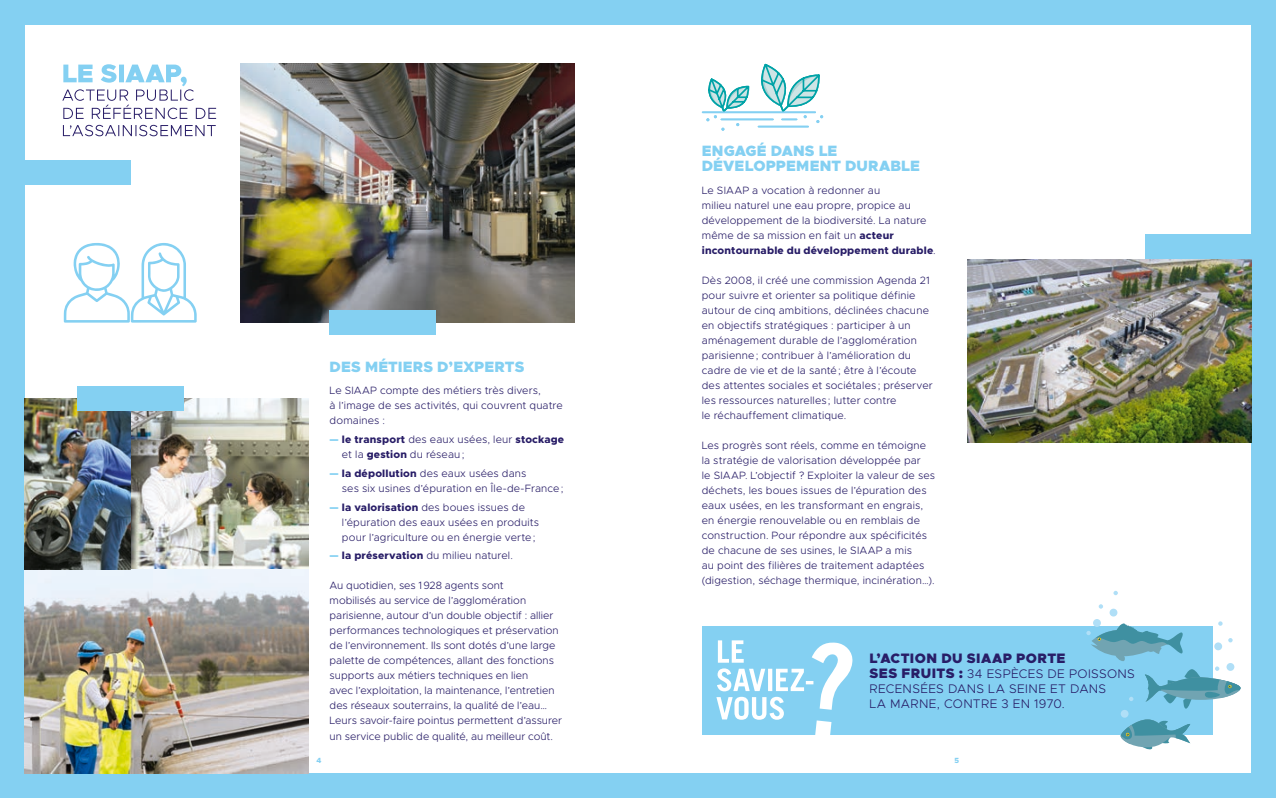
<style>
.page{position:relative;width:1276px;height:798px;background:#fff}
.page>*{position:absolute;margin:0;border:0;box-sizing:border-box;transform-origin:0 0}
.t1{font:900 15px/15px "Metropolis";letter-spacing:.005em;color:#84d0f2}
.t2{font:900 13.75px "Metropolis";letter-spacing:.025em;color:#281d67}
.t3{font:300 12.5px/15px "Metropolis";letter-spacing:.025em;color:#281d67}
.t4{font:300 10.62px/15px "Metropolis";letter-spacing:.01em;color:#281d67}
.t5{font:800 7.5px "Metropolis";color:#84d0f2}
.s1{font-weight:900;color:#84d0f2}
.s2{font-weight:800}
.s3{font-weight:900;font-size:13.75px}
</style>
<div class="page">
<div style="left:0;top:772px;width:1276px;height:25px;background:#84d0f2"></div>
<div style="left:0;top:0;width:1276px;height:25px;background:#84d0f2"></div>
<div style="left:0;top:0;width:25px;height:797px;background:#84d0f2"></div>
<div style="left:1251px;top:0;width:25px;height:797px;background:#84d0f2"></div>
<img style="left:240px;top:64px;width:334px;height:258px">
<img style="left:25px;top:399px;width:283px;height:373px">
<div style="left:702px;top:625px;width:510px;height:108px;background:#84d0f2"></div>
<svg style="left:716px;top:640px;width:137px;height:95px"></svg>
<svg style="left:1113px;top:590px;width:5px;height:5px"></svg>
<div style="left:1109px;top:608px;width:8px;height:8px;background:#b0dff7;border-radius:50%"></div>
<svg style="left:1093px;top:618px;width:8px;height:8px"></svg>
<svg style="left:1098px;top:604px;width:5px;height:4px"></svg>
<svg style="left:1086px;top:621px;width:154px;height:87px"></svg>
<div style="left:1120px;top:709px;width:8px;height:8px;background:#b0dff7;border-radius:50%"></div>
<svg style="left:1120px;top:719px;width:70px;height:31px"></svg>
<img style="left:967px;top:259px;width:284px;height:183px">
<div style="left:24px;top:159px;width:107px;height:25px;background:#84d0f2"></div>
<div style="left:330px;top:310px;width:106px;height:25px;background:#84d0f2"></div>
<div style="left:78px;top:386px;width:106px;height:25px;background:#84d0f2"></div>
<svg style="left:63px;top:125px;width:153px;height:11px"></svg>
<svg style="left:62px;top:64px;width:154px;height:55px"></svg>
<svg style="left:702px;top:63px;width:121px;height:68px"></svg>
<svg style="left:64px;top:243px;width:133px;height:79px"></svg>
<div style="left:1145px;top:234px;width:106px;height:25px;background:#84d0f2"></div>
<h1 class="t1" style="left:330px;top:359px;width:196px">DES MÉTIERS D’EXPERTS</h1>
<p class="t4" style="left:330px;top:383px;width:235px">Le SIAAP compte des métiers très divers,<br>à l’image de ses activités, qui couvrent quatre domaines :</p>
<p class="t4" style="left:342px;top:431px;width:224px;text-indent:-12px"><span class="s1">—</span> <span class="s2">le transport</span> des eaux usées, leur <span class="s2">stockage </span>et la <span class="s2">gestion</span> du réseau;</p>
<p class="t4" style="left:342px;top:465px;width:223px;text-indent:-12px"><span class="s1">—</span> <span class="s2">la dépollution</span> des eaux usées dans<br>ses six usines d’épuration en Île-de-France;</p>
<p class="t4" style="left:342px;top:499px;width:199px;text-indent:-12px"><span class="s1">—</span> <span class="s2">la valorisation</span> des boues issues de l’épuration des eaux usées en produits pour l’agriculture ou en énergie verte;</p>
<p class="t4" style="left:330px;top:548px;width:185px"><span class="s1">—</span> <span class="s2">la préservation</span> du milieu naturel.</p>
<p class="t4" style="left:330px;top:578px;width:234px">Au quotidien, ses 1928 agents sont<br>mobilisés au service de l’agglomération parisienne, autour d’un double objectif : allier performances technologiques et préservation de l’environnement. Ils sont dotés d’une large palette de compétences, allant des fonctions supports aux métiers techniques en lien<br>avec l’exploitation, la maintenance, l’entretien des réseaux souterrains, la qualité de l’eau… Leurs savoir-faire pointus permettent d’assurer un service public de qualité, au meilleur coût.</p>
<h1 class="t1" style="left:702px;top:144px;width:220px">ENGAGÉ DANS LE<br>DÉVELOPPEMENT DURABLE</h1>
<p class="t4" style="left:702px;top:183px;width:235px">Le SIAAP a vocation à redonner au<br>milieu naturel une eau propre, propice au développement de la biodiversité. La nature même de sa mission en fait un <span class="s2">acteur incontournable du développement durable</span>.</p>
<p class="t4" style="left:702px;top:273px;width:233px">Dès 2008, il créé une commission Agenda 21 pour suivre et orienter sa politique définie autour de cinq ambitions, déclinées chacune en objectifs stratégiques : participer à un aménagement durable de l’agglomération parisienne; contribuer à l’amélioration du cadre de vie et de la santé; être à l’écoute des attentes sociales et sociétales ; préserver les ressources naturelles ; lutter contre<br>le réchauffement climatique.</p>
<p class="t4" style="left:702px;top:438px;width:235px">Les progrès sont réels, comme en témoigne la stratégie de valorisation développée par<br>le SIAAP. L’objectif ? Exploiter la valeur de ses déchets, les boues issues de l’épuration des eaux usées, en les transformant en engrais, en énergie renouvelable ou en remblais de construction. Pour répondre aux spécificités de chacune de ses usines, le SIAAP a mis<br>au point des filières de traitement adaptées (digestion, séchage thermique, incinération…).</p>
<p class="t2" style="left:869px;top:649px;width:198px">L’ACTION DU SIAAP PORTE</p>
<p class="t3" style="left:869px;top:666px;width:267px"><span class="s3">SES FRUITS :</span> 34 ESPÈCES DE POISSONS<br>RECENSÉES DANS LA SEINE ET DANS<br>LA MARNE, CONTRE 3 EN 1970.</p>
<p class="t5" style="left:316px;top:755px;width:6px">4</p>
<p class="t5" style="left:954px;top:755px;width:6px">5</p>
</div>
